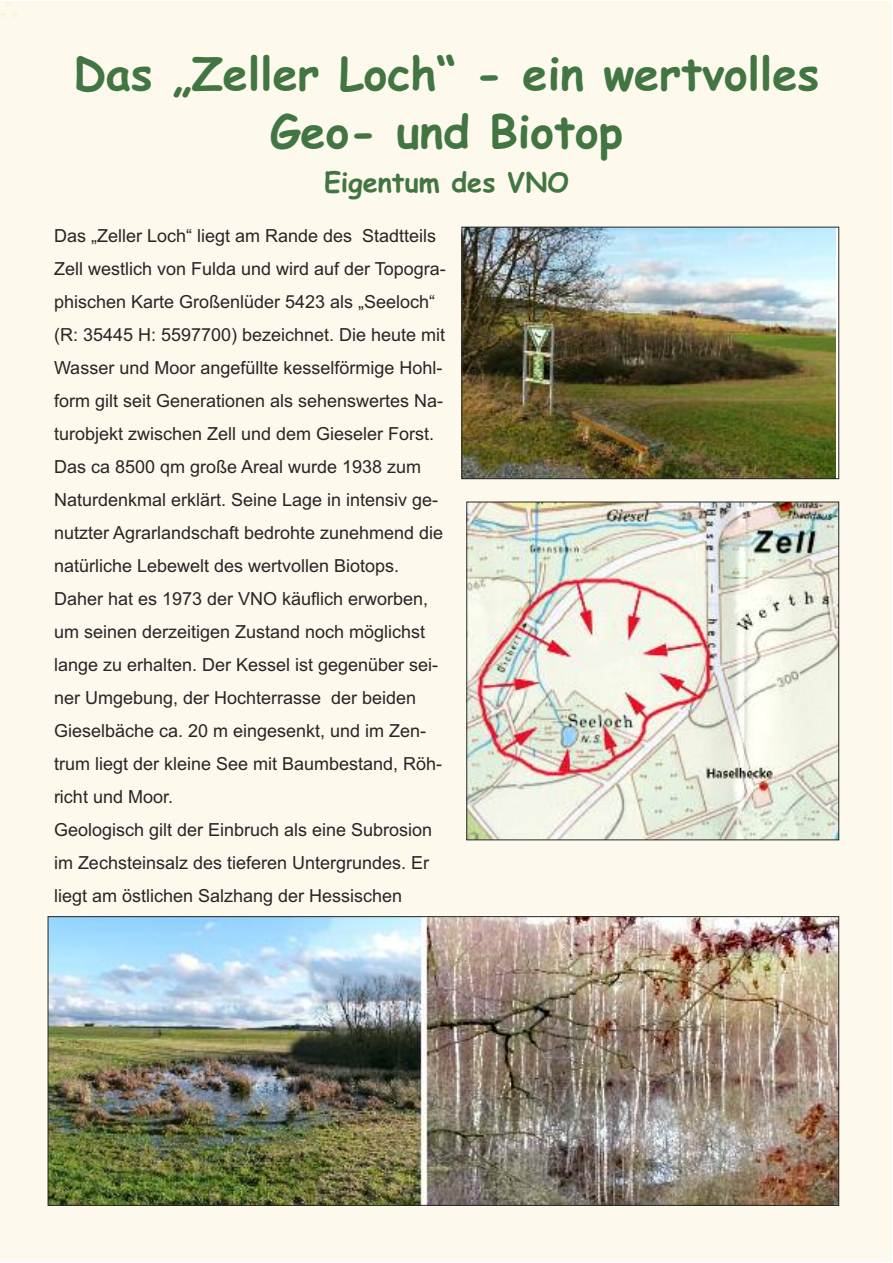
<style>
.page{position:relative;width:893px;height:1263px;background:#fff}
.page>*{position:absolute;margin:0;border:0;box-sizing:border-box;transform-origin:0 0}
.t1{font:700 45px/58.1px "Comic Sans MS";color:#417541;text-align:center}
.t2{font:700 27px "Comic Sans MS";color:#417541}
.t3{font:18px/33px "Arial";color:#272627}
.t4{font:18px "Arial";color:#fbf0d0}
</style>
<div class="page">
<div style="left:0;top:2px;width:891px;height:1260px;background:#fdf9ec"></div>
<img style="left:464px;top:229px;width:372px;height:248px">
<div style="left:462px;top:227px;width:377px;height:252px;border:1px solid #272627"></div>
<img style="left:50px;top:918px;width:787px;height:285px">
<img style="left:468px;top:504px;width:369px;height:334px">
<div style="left:466px;top:502px;width:373px;height:338px;border:1px solid #272627"></div>
<p class="t4" style="left:0;top:-2px;width:19px">„“„</p>
<h1 class="t1" style="left:73px;top:45px;width:747px">Das „Zeller Loch“ - ein wertvolles<br>Geo- und Biotop</h1>
<h2 class="t2" style="left:324px;top:167px;width:246px">Eigentum des VNO</h2>
<p class="t3" style="left:54px;top:219px;width:393px">Das „Zeller Loch“ liegt am Rande des Stadtteils Zell westlich von Fulda und wird auf der Topogra&shy;phischen Karte Großenlüder 5423 als „Seeloch“ (R: 35445 H: 5597700) bezeichnet. Die heute mit Wasser und Moor angefüllte kesselförmige Hohl&shy;form gilt seit Generationen als sehenswertes Na&shy;turobjekt zwischen Zell und dem Gieseler Forst.<br>Das ca 8500 qm große Areal wurde 1938 zum Naturdenkmal erklärt. Seine Lage in intensiv ge&shy;nutzter Agrarlandschaft bedrohte zunehmend die natürliche Lebewelt des wertvollen Biotops.<br>Daher hat es 1973 der VNO käuflich erworben, um seinen derzeitigen Zustand noch möglichst lange zu erhalten. Der Kessel ist gegenüber sei&shy;ner Umgebung, der Hochterrasse der beiden Gieselbäche ca. 20 m eingesenkt, und im Zen&shy;trum liegt der kleine See mit Baumbestand, Röh&shy;richt und Moor.<br>Geologisch gilt der Einbruch als eine Subrosion im Zechsteinsalz des tieferen Untergrundes. Er liegt am östlichen Salzhang der Hessischen</p>
</div>
